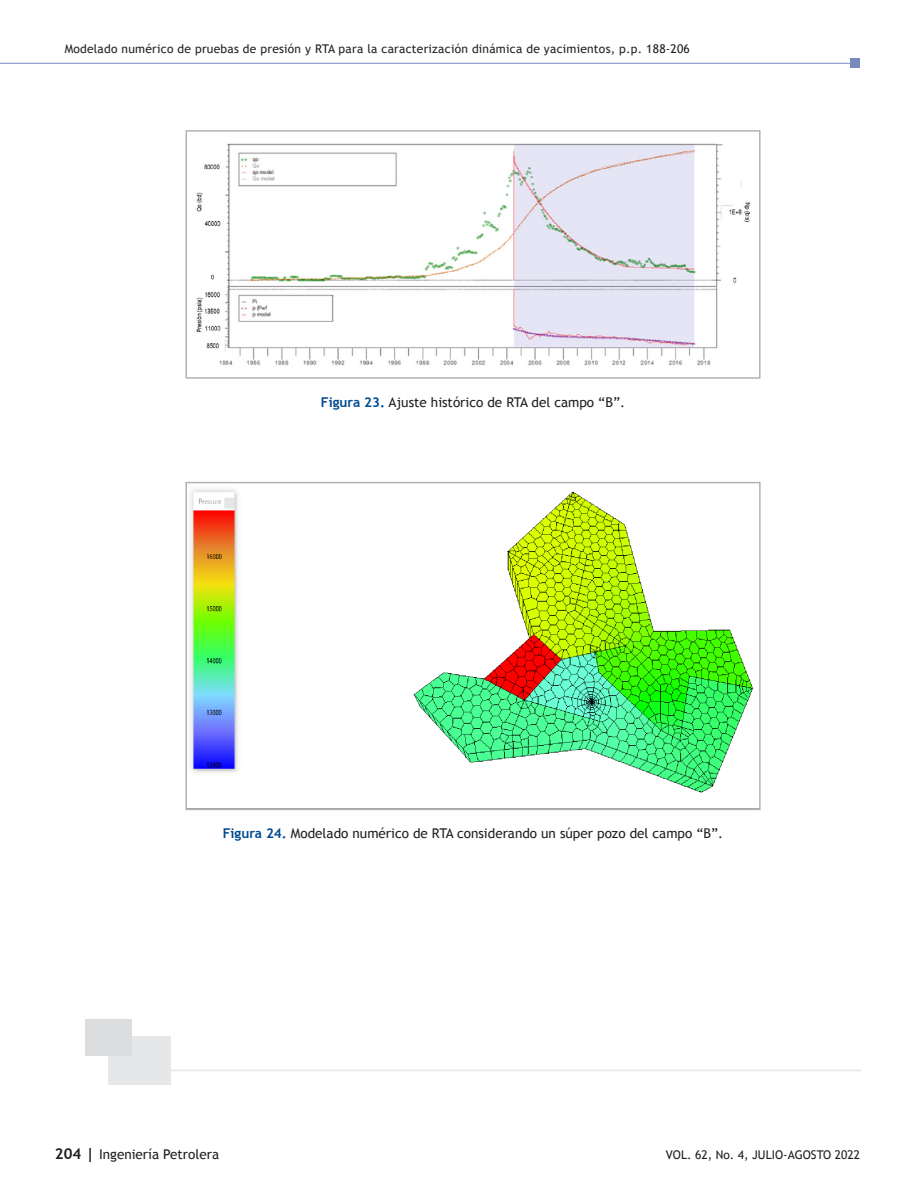
<style>
.page{position:relative;width:915px;height:1191px;background:#fff}
.page>*{position:absolute;margin:0;border:0;box-sizing:border-box;transform-origin:0 0}
.pieDeImagen{font:13.5px "Trebuchet MS";color:#231f20}
.t1{font:12px "Trebuchet MS";letter-spacing:.02em;color:#231f20}
.t2{font:12px "Trebuchet MS";color:#231f20}
.s1{font-weight:700;color:#014990}
.s2{font-weight:700;font-size:15px}
</style>
<div class="page">
<hr style="left:0;top:63px;width:854px;height:1px;background:#788bbc">
<div style="left:850px;top:59px;width:9px;height:9px;background:#788bbc"></div>
<img style="left:196px;top:143px;width:555px;height:223px">
<div style="left:185px;top:130px;width:575px;height:249px;border:2px solid #b2b3b7"></div>
<img style="left:190px;top:489px;width:564px;height:304px">
<div style="left:185px;top:482px;width:575px;height:328px;border:2px solid #b2b3b7"></div>
<div style="left:109px;top:1036px;width:62px;height:48px;background:#e6e7e9"></div>
<div style="left:85px;top:1018px;width:47px;height:37px;background:#dcdddf"></div>
<hr style="left:165px;top:1069px;width:695px;height:2px;background:#e6e7e9">
<p class="t1" style="left:65px;top:42px;width:626px">Modelado numérico de pruebas de presión y RTA para la caracterización dinámica de yacimientos, p.p. 188-206</p>
<p class="pieDeImagen" style="left:321px;top:394px;width:305px"><span class="s1">Figura 23.</span> Ajuste histórico de RTA del campo “B”.</p>
<p class="pieDeImagen" style="left:223px;top:825px;width:502px"><span class="s1">Figura 24.</span> Modelado numérico de RTA considerando un súper pozo del campo “B”.</p>
<p class="pieDeImagen" style="left:55px;top:1146px;width:166px"><span class="s2">204 |</span> Ingeniería Petrolera</p>
<p class="t2" style="left:665px;top:1147px;width:195px">VOL. 62, No. 4, JULIO-AGOSTO 2022</p>
</div>
